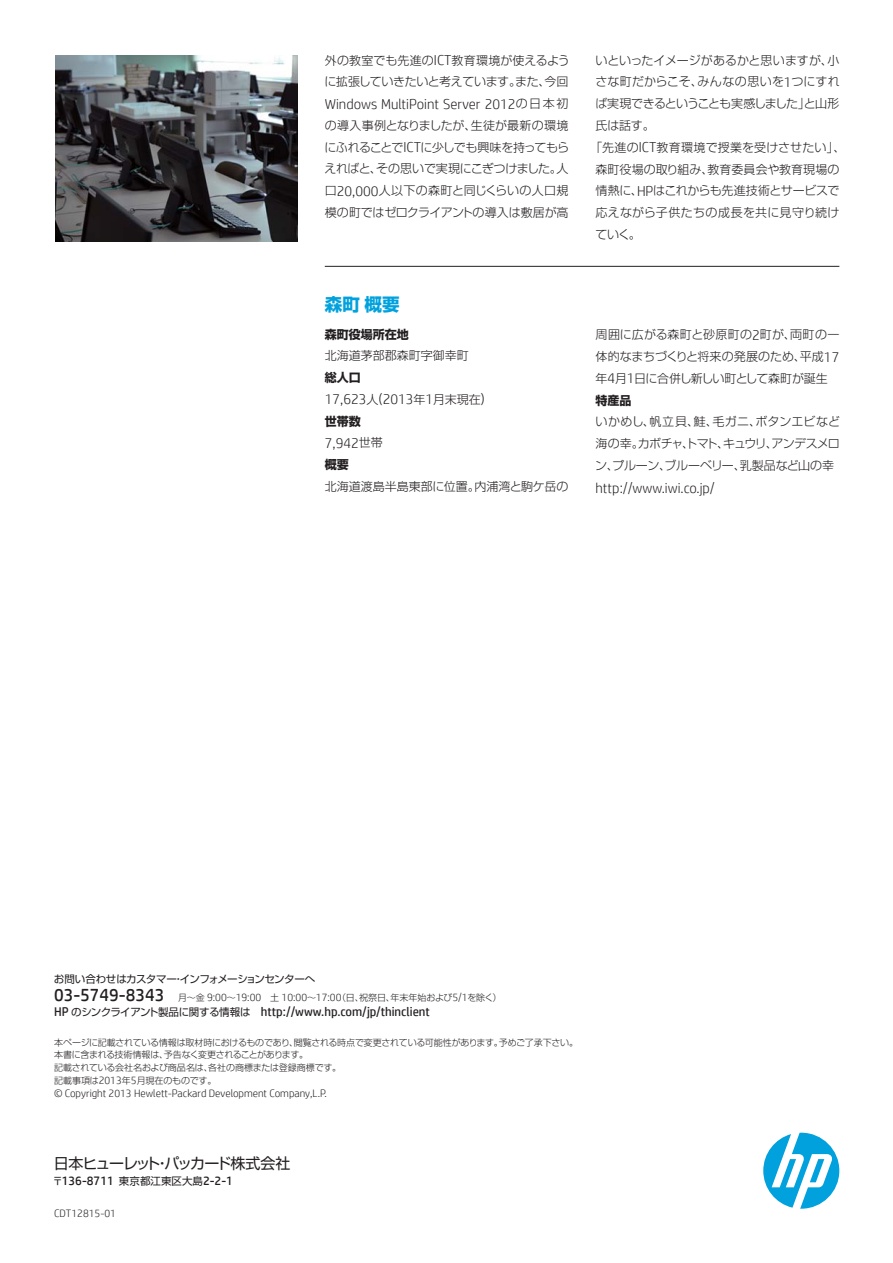
<style>
.page{position:relative;width:893px;height:1263px;background:#fff}
.page>*{position:absolute;margin:0;border:0;box-sizing:border-box;transform-origin:0 0}
.t1{font:17.55px "Shin Go Pro Bold 90 pv RKSJ H";color:#00a1dd}
.t2{font:15px "Shin Go Pro Regular 90 pv RKSJ H";letter-spacing:-.07em;color:#231f20}
.t3{font:300 14.4px "HP Simplified";color:#231f20}
.t4{font:12.6px "HP Simplified";color:#231f20}
.t5{font:12px/21.8px "Shin Go Pro Light 90 pv RKSJ H";color:#231f20;text-align:justify}
.t6{font:12px "Shin Go Pro Light 90 pv RKSJ H";letter-spacing:-.06em;color:#231f20}
.t7{font:12px "Shin Go Pro Light 90 pv RKSJ H";letter-spacing:-.04em;color:#231f20}
.t8{font:12px "Shin Go Pro Light 90 pv RKSJ H";letter-spacing:.02em;color:#231f20}
.t9{font:12px "Shin Go Pro Bold 90 pv RKSJ H";color:#231f20}
.t10{font:300 10.8px "HP Simplified";color:#231f20}
.t11{font:10.5px "Shin Go Pro Regular 90 pv RKSJ H";letter-spacing:-.055em;color:#231f20}
.t12{font:9px/12.8px "Shin Go Pro Light 90 pv RKSJ H";letter-spacing:-.02em;color:#231f20}
.s1{font-family:"HP Simplified";font-weight:300;font-size:14.4px}
.s2{font-family:"Shin Go Pro Light 90 pv RKSJ H";font-weight:400;font-size:12px}
.s3{font-family:"HP Simplified";font-size:18px}
.s4{font-family:"HP Simplified";font-weight:300;font-size:10.8px}
.s5{font-family:"Shin Go Pro Regular 90 pv RKSJ H";font-size:10.5px}
</style>
<div class="page">
<svg style="left:763px;top:1133px;width:76px;height:76px"></svg>
<hr style="left:325px;top:266px;width:514px;height:1px;background:#231f20">
<img style="left:55px;top:55px;width:243px;height:187px">
<p class="t5" style="left:324px;top:51px;width:247px">外の教室でも先進の<span class="s1">ICT</span>教育環境が使えるように拡張していきたいと考えています。また、今回</p>
<p class="t3" style="left:325px;top:95px;width:245px">Windows MultiPoint Server 2012<span class="s2">の日本初</span></p>
<p class="t5" style="left:324px;top:116px;width:246px">の導入事例となりましたが、生徒が最新の環境にふれることで<span class="s1">ICT</span>に少しでも興味を持ってもらえればと、その思いで実現にこぎつけました。人口<span class="s1">20,000</span>人以下の森町と同じくらいの人口規模の町ではゼロクライアントの導入は敷居が高</p>
<h1 class="t1" style="left:325px;top:298px;width:76px">森町概要</h1>
<p class="t9" style="left:325px;top:330px;width:85px">森町役場所在地</p>
<p class="t5" style="left:325px;top:347px;width:145px">北海道茅部郡森町字御幸町</p>
<p class="t9" style="left:325px;top:373px;width:37px">総人口</p>
<p class="t3" style="left:325px;top:391px;width:161px">17,623<span class="s2">人</span>(2013<span class="s2">年</span>1<span class="s2">月末現在</span>)</p>
<p class="t9" style="left:325px;top:417px;width:37px">世帯数</p>
<p class="t3" style="left:325px;top:434px;width:60px">7,942<span class="s2">世帯</span></p>
<p class="t9" style="left:325px;top:460px;width:25px">概要</p>
<p class="t5" style="left:325px;top:477px;width:245px">北海道渡島半島東部に位置。内浦湾と駒ケ岳の</p>
<p class="t5" style="left:595px;top:51px;width:245px">いといったイメージがあるかと思いますが、小</p>
<p class="t5" style="left:595px;top:73px;width:246px">さな町だからこそ、みんなの思いを<span class="s1">1</span>つにすれ</p>
<p class="t6" style="left:595px;top:99px;width:245px">ば実現できるということも実感しました」と山形</p>
<p class="t5" style="left:595px;top:116px;width:61px">氏は話す。</p>
<p class="t5" style="left:590px;top:138px;width:257px">「先進の<span class="s1">ICT</span>教育環境で授業を受けさせたい」、</p>
<p class="t5" style="left:595px;top:160px;width:245px">森町役場の取り組み、教育委員会や教育現場の</p>
<p class="t7" style="left:595px;top:186px;width:245px">情熱に、<span class="s1">HP</span>はこれからも先進技術とサービスで</p>
<p class="t8" style="left:595px;top:208px;width:245px">応えながら子供たちの成長を共に見守り続け</p>
<p class="t5" style="left:595px;top:225px;width:47px">ていく。</p>
<p class="t5" style="left:595px;top:326px;width:245px">周囲に広がる森町と砂原町の<span class="s1">2</span>町が、両町の一体的なまちづくりと将来の発展のため、平成<span class="s1">17</span>年<span class="s1">4</span>月<span class="s1">1</span>日に合併し新しい町として森町が誕生</p>
<p class="t9" style="left:595px;top:396px;width:37px">特産品</p>
<p class="t5" style="left:595px;top:413px;width:246px">いかめし、帆立貝、鮭、毛ガニ、ボタンエビなど海の幸。カボチャ、トマト、キュウリ、アンデスメロン、プルーン、ブルーベリー、乳製品など山の幸</p>
<p class="t3" style="left:595px;top:479px;width:121px">http://www.iwi.co.jp/</p>
<p class="t11" style="left:54px;top:975px;width:273px">お問い合わせはカスタマー・インフォメーションセンターへ　</p>
<p class="t12" style="left:54px;top:992px;width:449px"><span class="s3">03-5749-8343</span> 月～金 <span class="s4">9:00</span>～<span class="s4">19:00</span>　土 <span class="s4">10:00</span>～<span class="s4">17:00</span>（日、祝祭日、年末年始および<span class="s4">5/1</span>を除く）</p>
<p class="t4" style="left:54px;top:1005px;width:377px">HP <span class="s5">のシンクライアント製品に関する情報は　</span>http://www.hp.com/jp/thinclient</p>
<p class="t12" style="left:54px;top:1037px;width:525px">本ページに記載されている情報は取材時におけるものであり、閲覧される時点で変更されている可能性があります。予めご了承下さい。本書に含まれる技術情報は、予告なく変更されることがあります。<br>記載されている会社名および商品名は、各社の商標または登録商標です。<br>記載事項は<span class="s4">2013</span>年<span class="s4">5</span>月現在のものです。</p>
<p class="t10" style="left:54px;top:1087px;width:274px">© Copyright 2013 Hewlett-Packard Development Company,L.P.</p>
<p class="t2" style="left:54px;top:1158px;width:238px">日本ヒューレット・パッカード株式会社</p>
<p class="t4" style="left:53px;top:1173px;width:182px"><span class="s5">〒</span>136-8711 <span class="s5">東京都江東区大島</span>2-2-1</p>
<p class="t10" style="left:54px;top:1207px;width:64px">CDT12815-01</p>
</div>
